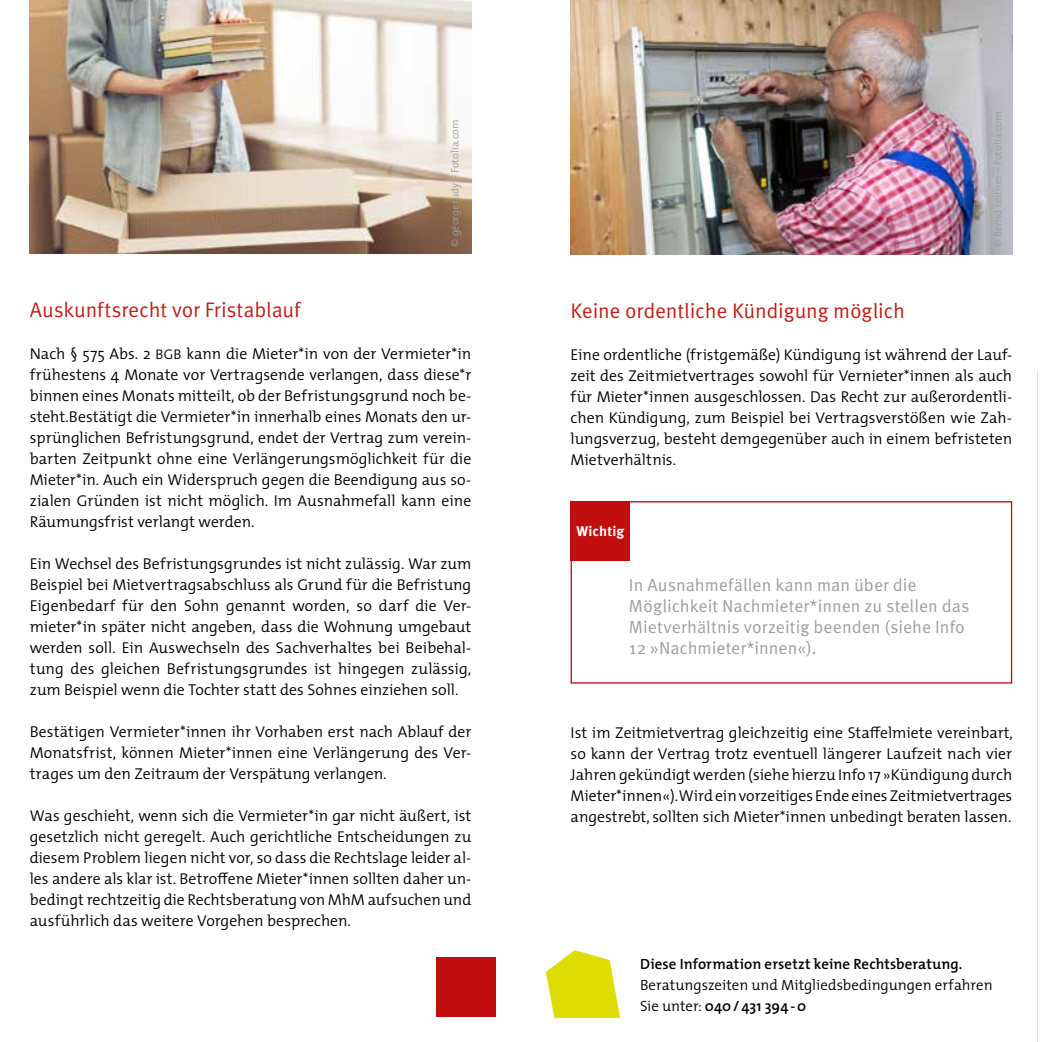
<style>
.page{position:relative;width:1042px;height:1042px;background:#fff}
.page>*{position:absolute;margin:0;border:0;box-sizing:border-box;transform-origin:0 0}
.t1{font:21px "Meta Pro";letter-spacing:-.01em;color:#c12018}
.t2{font:17.5px/21px "Meta Pro";color:#9e9da4}
.t3{font:300 15.75px/21px "The Mix";color:#000;text-align:justify}
.t4{font:300 14.88px/21px "The Mix";color:#000}
.t5{font:600 14.88px "The Mix";letter-spacing:.005em;color:#000}
.t6{font:700 14px "Meta Pro";letter-spacing:.01em;color:#fff}
.t7{font:300 10.5px "The Mix";color:#9d9d9c}
.t8{font:300 10.5px "The Mix";color:#9c9d9d}
.s1{font-family:"The Mix Semi Light Caps";font-weight:400;font-size:14px}
.s2{font-weight:600}
</style>
<div class="page">
<div style="left:570px;top:501px;width:442px;height:182px;border:1px solid #c00d0e"></div>
<div style="left:570px;top:501px;width:60px;height:60px;background:#c00d0e"></div>
<hr style="left:1037px;top:370px;width:1px;height:672px;background:#e3e3e3">
<img style="left:570px;top:1px;width:442px;height:253px">
<svg style="left:546px;top:950px;width:74px;height:68px"></svg>
<img style="left:30px;top:1px;width:441px;height:253px">
<div style="left:437px;top:957px;width:59px;height:60px;background:#c00d0e"></div>
<p class="t8" style="left:446px;top:247px;width:128px;rotate:-90deg">© georgerudy – Fotolia.com</p>
<h1 class="t1" style="left:30px;top:296px;width:272px">Auskunftsrecht vor Fristablauf</h1>
<p class="t3" style="left:30px;top:342px;width:443px">Nach § 575 Abs. 2 <span class="s1">BGB</span> kann die Mieter*in von der Vermieter*in frühestens 4 Monate vor Vertragsende verlangen, dass diese*r binnen eines Monats mitteilt, ob der Befristungsgrund noch be&shy;steht.Bestätigt die Vermieter*in innerhalb eines Monats den ur&shy;sprünglichen Befristungsgrund, endet der Vertrag zum verein&shy;barten Zeitpunkt ohne eine Verlängerungsmöglichkeit für die Mieter*in. Auch ein Widerspruch gegen die Beendigung aus so&shy;zialen Gründen ist nicht möglich. Im Ausnahmefall kann eine Räumungsfrist verlangt werden.</p>
<p class="t3" style="left:30px;top:552px;width:443px">Ein Wechsel des Befristungsgrundes ist nicht zulässig. War zum Beispiel bei Mietvertragsabschluss als Grund für die Befristung Eigenbedarf für den Sohn genannt worden, so darf die Ver&shy;mieter* in später nicht angeben, dass die Wohnung umgebaut werden soll. Ein Auswechseln des Sachverhaltes bei Beibehal&shy;tung des gleichen Befristungsgrundes ist hingegen zulässig, zum Beispiel wenn die Tochter statt des Sohnes einziehen soll.</p>
<p class="t3" style="left:30px;top:720px;width:443px">Bestätigen Vermieter*innen ihr Vorhaben erst nach Ablauf der Monatsfrist, können Mieter*innen eine Verlängerung des Ver&shy;trages um den Zeitraum der Verspätung verlangen.</p>
<p class="t3" style="left:30px;top:804px;width:443px">Was geschieht, wenn sich die Vermieter*in gar nicht äußert, ist gesetzlich nicht geregelt. Auch gerichtliche Entscheidungen zu diesem Problem liegen nicht vor, so dass die Rechtslage leider al&shy;les andere als klar ist. Betroffene Mieter*innen sollten daher un&shy;bedingt rechtzeitig die Rechtsberatung von MhM aufsuchen und ausführlich das weitere Vorgehen besprechen.</p>
<p class="t7" style="left:989px;top:247px;width:137px;rotate:-90deg">© Bernd Leitner – Fotolia.com</p>
<h1 class="t1" style="left:570px;top:297px;width:336px">Keine ordentliche Kündigung möglich</h1>
<p class="t3" style="left:570px;top:343px;width:443px">Eine ordentliche (fristgemäße) Kündigung ist während der Lauf&shy;zeit des Zeitmietvertrages sowohl für Vernieter*innen als auch für Mieter*innen ausgeschlossen. Das Recht zur außerordentli&shy;chen Kündigung, zum Beispiel bei Vertragsverstößen wie Zah&shy;lungsverzug, besteht demgegenüber auch in einem befristeten Mietverhältnis.</p>
<p class="t6" style="left:576px;top:523px;width:50px">Wichtig</p>
<p class="t2" style="left:629px;top:574px;width:342px">In Ausnahmefällen kann man über die Möglichkeit Nachmieter*innen zu stellen das Mietverhältnis vorzeitig beenden (siehe Info 12 »Nachmieter*innen«).</p>
<p class="t3" style="left:570px;top:721px;width:444px">Ist im Zeitmietvertrag gleichzeitig eine Staffelmiete vereinbart, so kann der Vertrag trotz eventuell längerer Laufzeit nach vier Jahren gekündigt werden (siehe hierzu Info 17 »Kündigung durch Mieter*innen«). Wird ein vorzeitiges Ende eines Zeitmietvertrages angestrebt, sollten sich Mieter*innen unbedingt beraten lassen.</p>
<p class="t5" style="left:640px;top:951px;width:324px">Diese Information ersetzt keine Rechtsberatung.</p>
<p class="t4" style="left:640px;top:973px;width:354px">Beratungszeiten und Mitgliedsbedingungen erfahren<br>Sie unter: <span class="s2">040 / 431 394 - 0</span></p>
</div>
